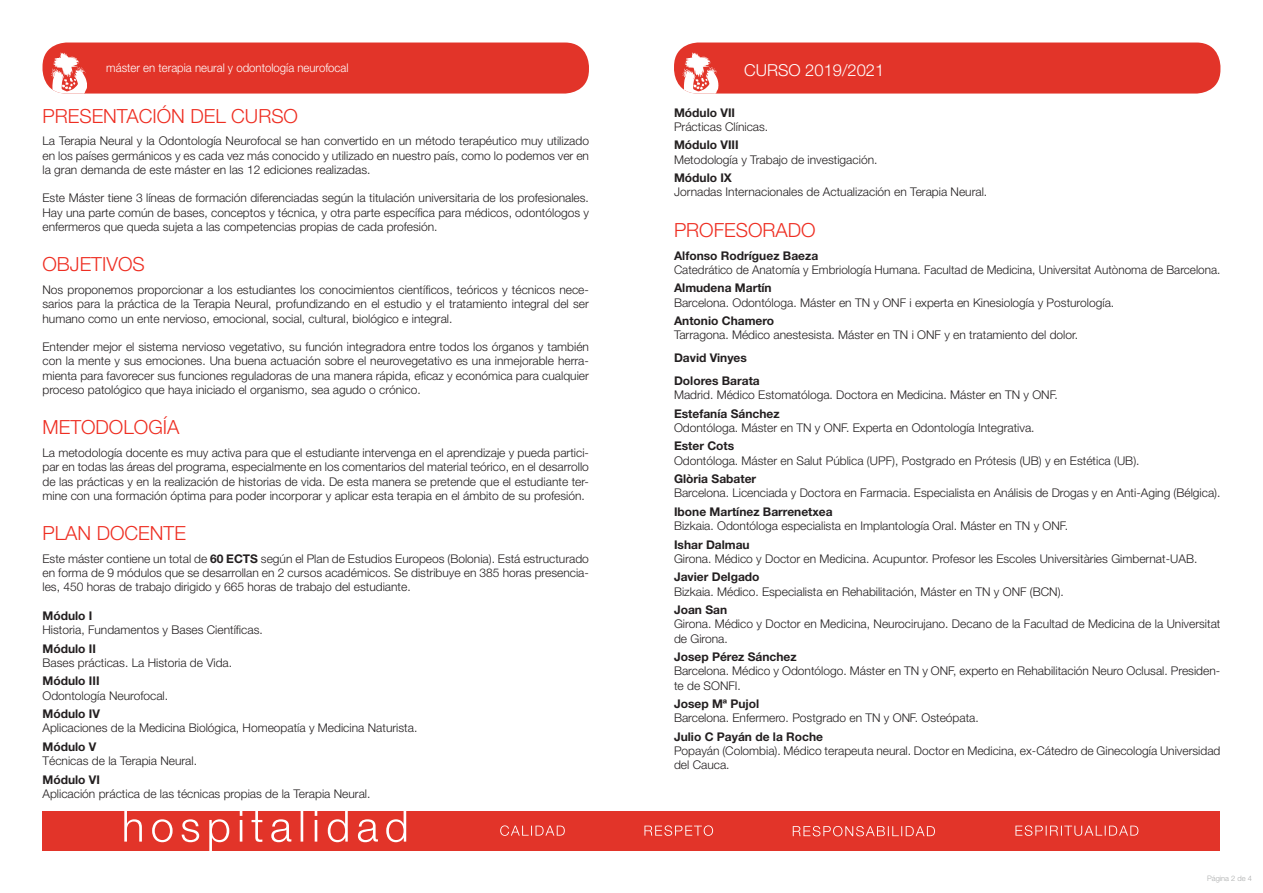
<style>
.page{position:relative;width:1263px;height:893px;background:#fff}
.page>*{position:absolute;margin:0;border:0;box-sizing:border-box;transform-origin:0 0}
.t1{font:300 19.5px "Helvetica Neue";color:#ee2e22}
.t2{font:300 16.5px "Helvetica Neue";color:#fff}
.t3{font:300 12px/14.2px "Helvetica Neue";color:#231f20;text-align:justify}
.t4{font:700 12px/22.8px "Helvetica Neue";color:#231f20}
.t5{font:300 12px "Helvetica Neue";color:#fff;scale:.95 1}
.t6{font:300 7.5px "Helvetica Neue";color:#aaacac}
.s1{font-weight:700}
</style>
<div class="page">
<div style="left:43px;top:43px;width:546px;height:51px;background:#e23429;border-radius:24px"></div>
<svg style="left:51px;top:52px;width:36px;height:42px"></svg>
<div style="left:674px;top:43px;width:546px;height:51px;background:#e23429;border-radius:24px"></div>
<svg style="left:683px;top:52px;width:36px;height:42px"></svg>
<div style="left:43px;top:811px;width:1177px;height:39px;background:#e23429"></div>
<svg style="left:124px;top:811px;width:282px;height:39px"></svg>
<svg style="left:500px;top:825px;width:65px;height:11px"></svg>
<svg style="left:644px;top:825px;width:69px;height:11px"></svg>
<svg style="left:793px;top:826px;width:142px;height:10px"></svg>
<svg style="left:1015px;top:825px;width:123px;height:11px"></svg>
<p class="t5" style="left:106px;top:60px;width:256px">máster en terapia neural y odontología neurofocal</p>
<h2 class="t2" style="left:744px;top:60px;width:142px">CURSO 2019/2021</h2>
<h1 class="t1" style="left:43px;top:104px;width:257px">PRESENTACIÓN DEL CURSO</h1>
<p class="t3" style="left:43px;top:134px;width:548px">La Terapia Neural y la Odontología Neurofocal se han convertido en un método terapéutico muy utilizado en los países germánicos y es cada vez más conocido y utilizado en nuestro país, como lo podemos ver en la gran demanda de este máster en las 12 ediciones realizadas.</p>
<p class="t3" style="left:43px;top:191px;width:548px">Este Máster tiene 3 líneas de formación diferenciadas según la titulación universitaria de los profesionales.<br>Hay una parte común de bases, conceptos y técnica, y otra parte específica para médicos, odontólogos y enfermeros que queda sujeta a las competencias propias de cada profesión.</p>
<h1 class="t1" style="left:43px;top:253px;width:104px">OBJETIVOS</h1>
<p class="t3" style="left:43px;top:282px;width:548px">Nos proponemos proporcionar a los estudiantes los conocimientos científicos, teóricos y técnicos nece&shy;sarios para la práctica de la Terapia Neural, profundizando en el estudio y el tratamiento integral del ser humano como un ente nervioso, emocional, social, cultural, biológico e integral.</p>
<p class="t3" style="left:43px;top:339px;width:548px">Entender mejor el sistema nervioso vegetativo, su función integradora entre todos los órganos y también con la mente y sus emociones. Una buena actuación sobre el neurovegetativo es una inmejorable herra&shy;mienta para favorecer sus funciones reguladoras de una manera rápida, eficaz y económica para cualquier proceso patológico que haya iniciado el organismo, sea agudo o crónico.</p>
<h1 class="t1" style="left:43px;top:415px;width:138px">METODOLOGÍA</h1>
<p class="t3" style="left:43px;top:445px;width:548px">La metodología docente es muy activa para que el estudiante intervenga en el aprendizaje y pueda partici&shy;par en todas las áreas del programa, especialmente en los comentarios del material teórico, en el desarrollo de las prácticas y en la realización de historias de vida. De esta manera se pretende que el estudiante ter&shy;mine con una formación óptima para poder incorporar y aplicar esta terapia en el ámbito de su profesión.</p>
<h1 class="t1" style="left:43px;top:521px;width:145px">PLAN DOCENTE</h1>
<p class="t3" style="left:43px;top:551px;width:548px">Este máster contiene un total de <span class="s1">60 ECTS</span> según el Plan de Estudios Europeos (Bolonia). Está estructurado en forma de 9 módulos que se desarrollan en 2 cursos académicos. Se distribuye en 385 horas presencia&shy;les, 450 horas de trabajo dirigido y 665 horas de trabajo del estudiante.</p>
<p class="t4" style="left:43px;top:604px;width:51px">Módulo I</p>
<p class="t3" style="left:43px;top:623px;width:222px">Historia, Fundamentos y Bases Científicas.</p>
<p class="t4" style="left:43px;top:637px;width:55px">Módulo II</p>
<p class="t3" style="left:43px;top:655px;width:191px">Bases prácticas. La Historia de Vida.</p>
<p class="t4" style="left:43px;top:669px;width:59px">Módulo III</p>
<p class="t3" style="left:43px;top:688px;width:127px">Odontología Neurofocal.</p>
<p class="t4" style="left:43px;top:702px;width:59px">Módulo IV</p>
<p class="t3" style="left:43px;top:721px;width:376px">Aplicaciones de la Medicina Biológica, Homeopatía y Medicina Naturista.</p>
<p class="t4" style="left:43px;top:735px;width:55px">Módulo V</p>
<p class="t3" style="left:43px;top:754px;width:156px">Técnicas de la Terapia Neural.</p>
<p class="t4" style="left:43px;top:768px;width:59px">Módulo VI</p>
<p class="t3" style="left:43px;top:786px;width:329px">Aplicación práctica de las técnicas propias de la Terapia Neural.</p>
<p class="t4" style="left:674px;top:101px;width:63px">Módulo VII</p>
<p class="t3" style="left:674px;top:119px;width:96px">Prácticas Clínicas.</p>
<p class="t4" style="left:674px;top:134px;width:66px">Módulo VIII</p>
<p class="t3" style="left:674px;top:152px;width:205px">Metodología y Trabajo de investigación.</p>
<p class="t4" style="left:674px;top:166px;width:59px">Módulo IX</p>
<p class="t3" style="left:674px;top:185px;width:315px">Jornadas Internacionales de Actualización en Terapia Neural.</p>
<h1 class="t1" style="left:674px;top:218px;width:143px">PROFESORADO</h1>
<p class="t4" style="left:674px;top:244px;width:146px">Alfonso Rodríguez Baeza</p>
<p class="t3" style="left:674px;top:262px;width:548px">Catedrático de Anatomía y Embriología Humana. Facultad de Medicina, Universitat Autònoma de Barcelona.</p>
<p class="t4" style="left:674px;top:276px;width:99px">Almudena Martín</p>
<p class="t3" style="left:674px;top:295px;width:442px">Barcelona. Odontóloga. Máster en TN y ONF i experta en Kinesiología y Posturología.</p>
<p class="t4" style="left:674px;top:309px;width:102px">Antonio Chamero</p>
<p class="t3" style="left:674px;top:328px;width:406px">Tarragona. Médico anestesista. Máster en TN i ONF y en tratamiento del dolor.</p>
<p class="t4" style="left:674px;top:346px;width:87px">David Vinyes<br>Dolores Barata</p>
<p class="t3" style="left:674px;top:388px;width:385px">Madrid. Médico Estomatóloga. Doctora en Medicina. Máster en TN y ONF.</p>
<p class="t4" style="left:674px;top:402px;width:107px">Estefanía Sánchez</p>
<p class="t3" style="left:674px;top:420px;width:362px">Odontóloga. Máster en TN y ONF. Experta en Odontología Integrativa.</p>
<p class="t4" style="left:674px;top:434px;width:62px">Ester Cots</p>
<p class="t3" style="left:674px;top:453px;width:467px">Odontóloga. Máster en Salut Pública (UPF), Postgrado en Prótesis (UB) y en Estética (UB).</p>
<p class="t4" style="left:674px;top:467px;width:84px">Glòria Sabater</p>
<p class="t3" style="left:674px;top:486px;width:548px">Barcelona. Licenciada y Doctora en Farmacia. Especialista en Análisis de Drogas y en Anti-Aging (Bélgica).</p>
<p class="t4" style="left:674px;top:500px;width:160px">Ibone Martínez Barrenetxea</p>
<p class="t3" style="left:674px;top:519px;width:396px">Bizkaia. Odontóloga especialista en Implantología Oral. Máster en TN y ONF.</p>
<p class="t4" style="left:674px;top:533px;width:77px">Ishar Dalmau</p>
<p class="t3" style="left:674px;top:551px;width:525px">Girona. Médico y Doctor en Medicina. Acupuntor. Profesor les Escoles Universitàries Gimbernat-UAB.</p>
<p class="t4" style="left:674px;top:565px;width:87px">Javier Delgado</p>
<p class="t3" style="left:674px;top:584px;width:391px">Bizkaia. Médico. Especialista en Rehabilitación, Máster en TN y ONF (BCN).</p>
<p class="t4" style="left:674px;top:598px;width:55px">Joan San</p>
<p class="t3" style="left:674px;top:617px;width:548px">Girona. Médico y Doctor en Medicina, Neurocirujano. Decano de la Facultad de Medicina de la Universitat de Girona.</p>
<p class="t4" style="left:674px;top:645px;width:124px">Josep Pérez Sánchez</p>
<p class="t3" style="left:674px;top:664px;width:548px">Barcelona. Médico y Odontólogo. Máster en TN y ONF, experto en Rehabilitación Neuro Oclusal. Presiden&shy;te de SONFI.</p>
<p class="t4" style="left:674px;top:692px;width:87px">Josep Mª Pujol</p>
<p class="t3" style="left:674px;top:711px;width:306px">Barcelona. Enfermero. Postgrado en TN y ONF. Osteópata.</p>
<p class="t4" style="left:674px;top:725px;width:151px">Julio C Payán de la Roche</p>
<p class="t3" style="left:674px;top:744px;width:548px">Popayán (Colombia). Médico terapeuta neural. Doctor en Medicina, ex-Cátedro de Ginecología Universidad del Cauca.</p>
<p class="t6" style="left:1207px;top:874px;width:46px">Página 2 de 4</p>
</div>
